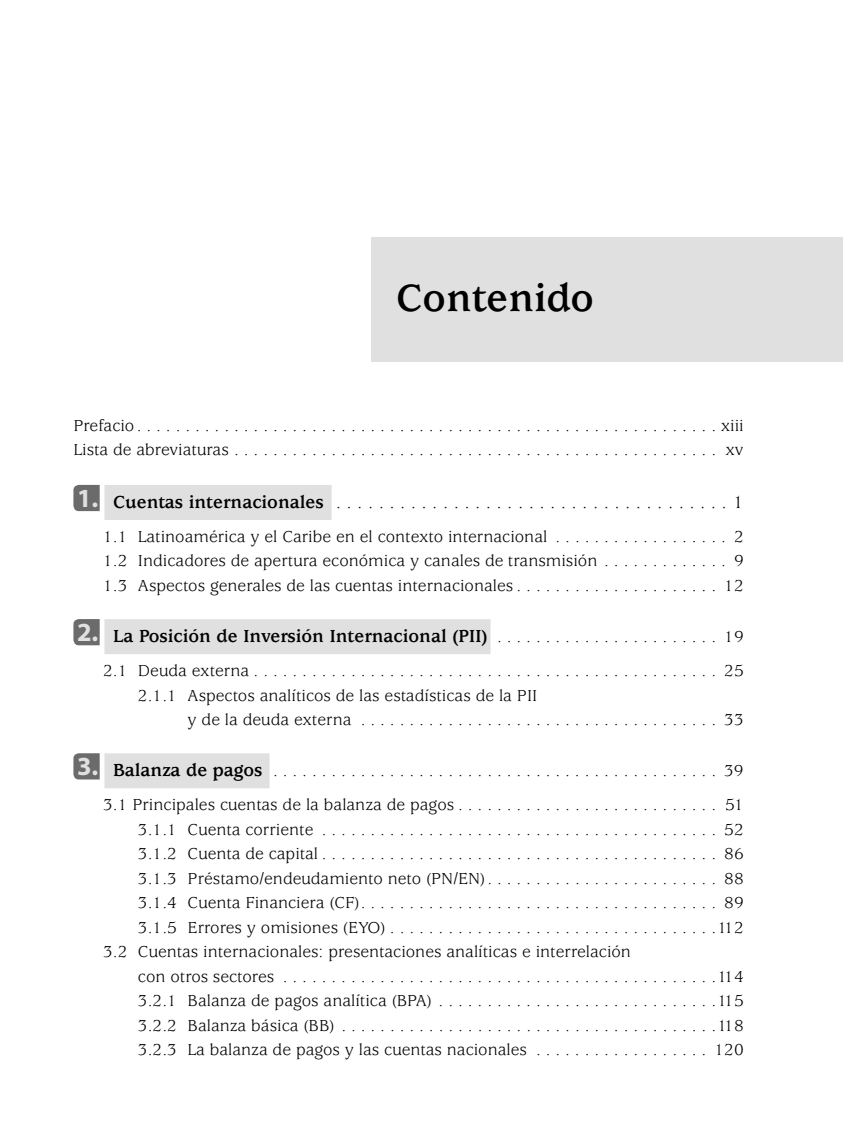
<style>
.page{position:relative;width:843px;height:1139px;background:#fff}
.page>*{position:absolute;margin:0;border:0;box-sizing:border-box;transform-origin:0 0}
.t1{font:700 42px "Usherwood";color:#000}
.t2{font:700 26.25px "Myriad Pro";color:#e0e0e0}
.t3{font:700 19.25px "Usherwood";color:#000}
.t4{font:19.25px "Usherwood";color:#000}
.t5{font:17.5px/24.5px "Usherwood";color:#000}
.s1{font-weight:700}
.s2{font-weight:400;font-size:17.5px}
.s3{font-weight:700;font-size:19.25px}
</style>
<div class="page">
<div style="left:371px;top:237px;width:471px;height:124px;background:#e0e0e0"></div>
<div style="left:104px;top:485px;width:227px;height:35px;background:#e0e0e0"></div>
<div style="left:104px;top:619px;width:386px;height:35px;background:#e0e0e0"></div>
<div style="left:104px;top:753px;width:165px;height:35px;background:#e0e0e0"></div>
<svg style="left:73px;top:485px;width:27px;height:26px"></svg>
<svg style="left:73px;top:619px;width:27px;height:26px"></svg>
<svg style="left:73px;top:753px;width:27px;height:26px"></svg>
<h1 class="t1" style="left:396px;top:282px;width:199px">Contenido</h1>
<p class="t5" style="left:73px;top:415px;width:671px">Prefacio. . . . . . . . . . . . . . . . . . . . . . . . . . . . . . . . . . . . . . . . . . . . . . . . . . . . . . . . . . . . xiii<br>Lista de abreviaturas . . . . . . . . . . . . . . . . . . . . . . . . . . . . . . . . . . . . . . . . . . . . . . . . . . xv</p>
<p class="t4" style="left:113px;top:494px;width:631px"><span class="s1">Cuentas internacionales</span> . . . . . . . . . . . . . . . . . . . . . . . . . . . . . . . . . . . . . 1</p>
<p class="t5" style="left:103px;top:526px;width:641px;text-align:justify">1.1 Latinoamérica y el Caribe en el contexto internacional . . . . . . . . . . . . . . . . . . 2<br>1.2 Indicadores de apertura económica y canales de transmisión . . . . . . . . . . . . . 9<br>1.3 Aspectos generales de las cuentas internacionales . . . . . . . . . . . . . . . . . . . . . 12</p>
<p class="t3" style="left:113px;top:629px;width:632px">La Posición de Inversión Internacional (PII) <span class="s2">. . . . . . . . . . . . . . . . . . . . . . . 19</span></p>
<p class="t5" style="left:138px;top:660px;width:607px;text-indent:-35px">2.1 Deuda externa . . . . . . . . . . . . . . . . . . . . . . . . . . . . . . . . . . . . . . . . . . . . . . . . 25<br>2.1.1 Aspectos analíticos de las estadísticas de la PII</p>
<p class="t5" style="left:187px;top:709px;width:557px">y de la deuda externa . . . . . . . . . . . . . . . . . . . . . . . . . . . . . . . . . . . . . 33</p>
<p class="t5" style="left:103px;top:755px;width:641px;line-height:34.5px;text-align:center"><span class="s3">Balanza de pagos</span> . . . . . . . . . . . . . . . . . . . . . . . . . . . . . . . . . . . . . . . . . . . . . . 39<br>3.1 Principales cuentas de la balanza de pagos . . . . . . . . . . . . . . . . . . . . . . . . . . . 51</p>
<p class="t5" style="left:138px;top:819px;width:607px">3.1.1 Cuenta corriente . . . . . . . . . . . . . . . . . . . . . . . . . . . . . . . . . . . . . . . . . 52</p>
<p class="t5" style="left:138px;top:843px;width:607px">3.1.2 Cuenta de capital . . . . . . . . . . . . . . . . . . . . . . . . . . . . . . . . . . . . . . . . . 86</p>
<p class="t5" style="left:138px;top:868px;width:607px">3.1.3 Préstamo/endeudamiento neto (PN/EN). . . . . . . . . . . . . . . . . . . . . . . . 88</p>
<p class="t5" style="left:138px;top:892px;width:607px">3.1.4 Cuenta Financiera (CF). . . . . . . . . . . . . . . . . . . . . . . . . . . . . . . . . . . . . 89</p>
<p class="t5" style="left:138px;top:917px;width:607px">3.1.5 Errores y omisiones (EYO) . . . . . . . . . . . . . . . . . . . . . . . . . . . . . . . . . .112</p>
<p class="t5" style="left:103px;top:941px;width:529px">3.2 Cuentas internacionales: presentaciones analíticas e interrelación</p>
<p class="t5" style="left:138px;top:966px;width:607px">con otros sectores . . . . . . . . . . . . . . . . . . . . . . . . . . . . . . . . . . . . . . . . . . . . .114</p>
<p class="t5" style="left:138px;top:990px;width:607px">3.2.1 Balanza de pagos analítica (BPA) . . . . . . . . . . . . . . . . . . . . . . . . . . . . .115</p>
<p class="t5" style="left:138px;top:1015px;width:607px">3.2.2 Balanza básica (BB) . . . . . . . . . . . . . . . . . . . . . . . . . . . . . . . . . . . . . . .118</p>
<p class="t5" style="left:138px;top:1039px;width:607px">3.2.3 La balanza de pagos y las cuentas nacionales . . . . . . . . . . . . . . . . . . 120</p>
<h2 class="t2" style="left:77px;top:488px;width:23px">1.</h2>
<h2 class="t2" style="left:77px;top:622px;width:23px">2.</h2>
<h2 class="t2" style="left:77px;top:756px;width:23px">3.</h2>
</div>
